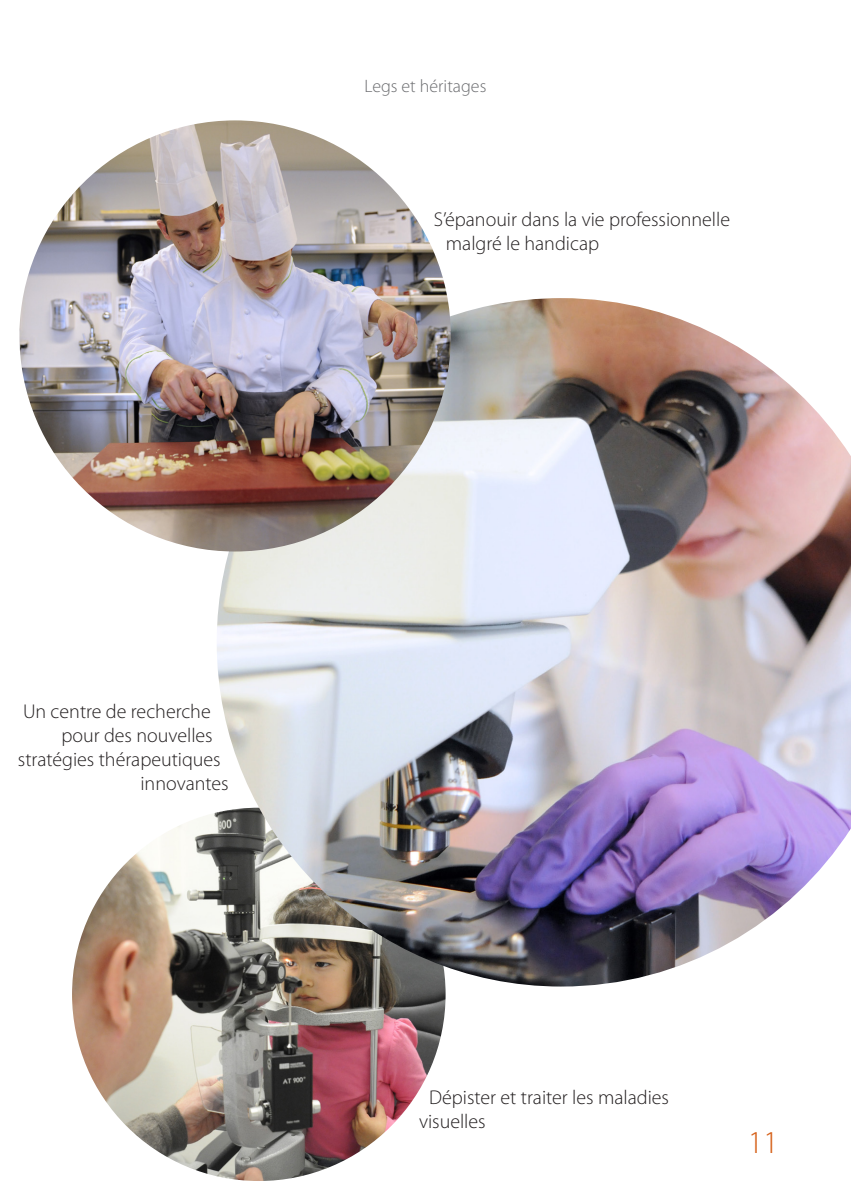
<style>
.page{position:relative;width:851px;height:1202px;background:#fff}
.page>*{position:absolute;margin:0;border:0;box-sizing:border-box;transform-origin:0 0}
.t1{font:300 32px "Myriad Pro";color:#d6621b}
.Rubrique_H2{font:300 20px/24px "Myriad Pro";color:#231f20}
.t2{font:300 18px "Myriad Pro";color:#6c6d70}
</style>
<div class="page">
<img style="left:72px;top:808px;width:373px;height:373px;border-radius:187px">
<img style="left:217px;top:298px;width:633px;height:688px">
<img style="left:19px;top:120px;width:432px;height:431px;border-radius:216px">
<p class="t2" style="left:364px;top:76px;width:123px">Legs et héritages</p>
<h2 class="Rubrique_H2" style="left:446px;top:208px;width:286px;text-indent:-12px">S’épanouir dans la vie professionnelle malgré le handicap</h2>
<h2 class="Rubrique_H2" style="left:23px;top:700px;width:189px">Un centre de recherche</h2>
<h2 class="Rubrique_H2" style="left:61px;top:724px;width:153px">pour des nouvelles</h2>
<h2 class="Rubrique_H2" style="left:18px;top:748px;width:204px">stratégies thérapeutiques</h2>
<h2 class="Rubrique_H2" style="left:140px;top:772px;width:90px">innovantes</h2>
<h2 class="Rubrique_H2" style="left:419px;top:1085px;width:251px;text-indent:10px">Dépister et traiter les maladies visuelles</h2>
<h1 class="t1" style="left:747px;top:1124px;width:33px">11</h1>
</div>
